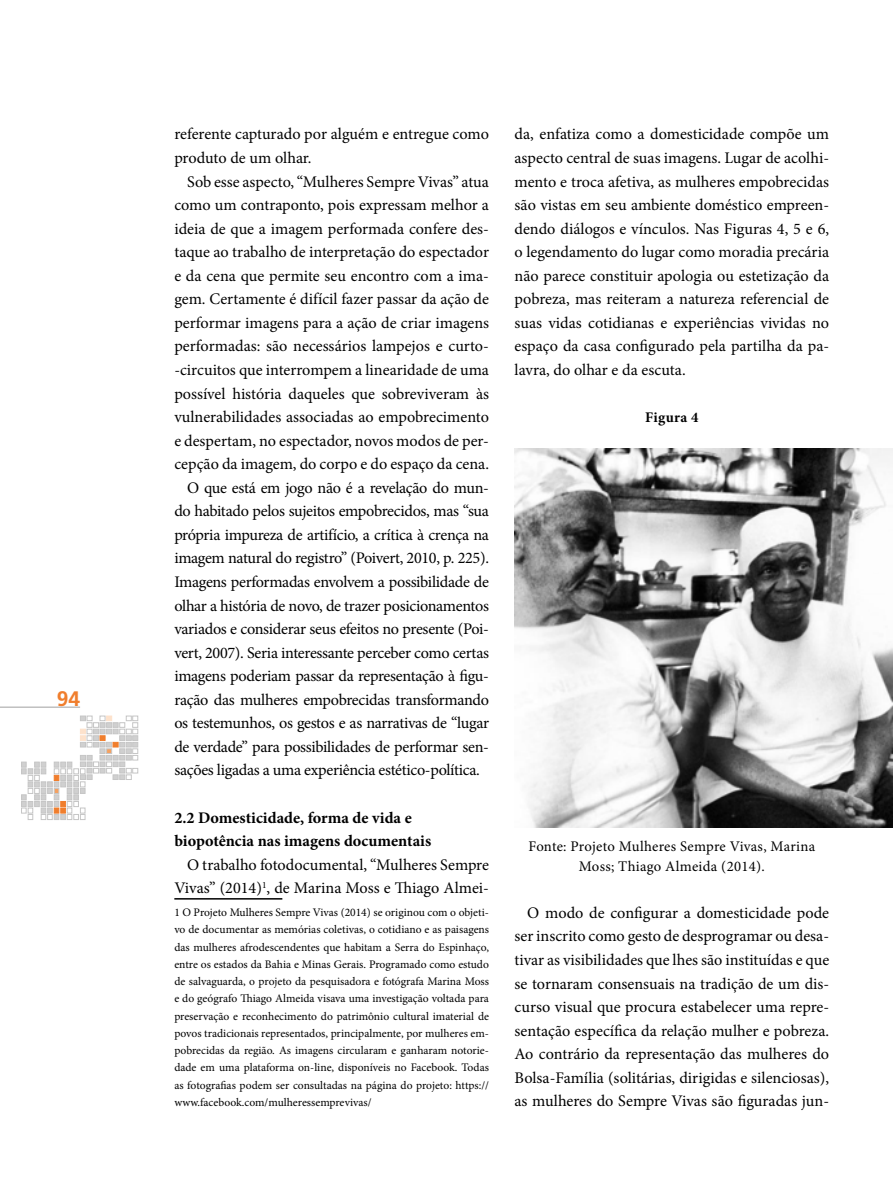
<style>
.page{position:relative;width:893px;height:1191px;background:#fff}
.page>*{position:absolute;margin:0;border:0;box-sizing:border-box;transform-origin:0 0}
.t1{font:700 21px "Frutiger";color:#f07e2d}
.t2{font:16.2px/23.5px "Minion Pro";letter-spacing:-.01em;color:#000;text-align:justify}
.t3{font:700 16.2px/23.5px "Minion Pro";color:#000}
.t4{font:14.7px/19.5px "Minion Pro";letter-spacing:.015em;color:#000;text-align:center}
.t5{font:700 14.7px "Minion Pro";letter-spacing:.02em;color:#000}
.t6{font:11.55px/17.2px "Minion Pro";color:#000;text-align:justify}
</style>
<div class="page">
<svg style="left:21px;top:716px;width:117px;height:103px"></svg>
<hr style="left:0;top:707px;width:80px;height:1px;background:#bcbcbc">
<hr style="left:174px;top:898px;width:108px;height:1px;background:#000">
<img style="left:514px;top:449px;width:379px;height:378px">
<p class="t1" style="left:57px;top:686px;width:25px">94</p>
<p class="t2" style="left:174px;top:122px;width:316px">referente capturado por alguém e entregue como produto de um olhar.</p>
<p class="t2" style="left:187px;top:170px;width:303px">Sob esse aspecto, “Mulheres Sempre Vivas” atua</p>
<p class="t2" style="left:174px;top:193px;width:316px">como um contraponto, pois expressam melhor a</p>
<p class="t2" style="left:174px;top:217px;width:316px">ideia de que a imagem performada confere des-</p>
<p class="t2" style="left:174px;top:240px;width:316px">taque ao trabalho de interpretação do espectador</p>
<p class="t2" style="left:174px;top:264px;width:316px">e da cena que permite seu encontro com a ima-</p>
<p class="t2" style="left:174px;top:287px;width:316px">gem. Certamente é difícil fazer passar da ação de</p>
<p class="t2" style="left:174px;top:311px;width:316px">performar imagens para a ação de criar imagens</p>
<p class="t2" style="left:174px;top:334px;width:316px">performadas: são necessários lampejos e curto-</p>
<p class="t2" style="left:174px;top:358px;width:316px">-circuitos que interrompem a linearidade de uma</p>
<p class="t2" style="left:174px;top:382px;width:316px">possível história daqueles que sobreviveram às</p>
<p class="t2" style="left:174px;top:405px;width:316px">vulnerabilidades associadas ao empobrecimento</p>
<p class="t2" style="left:174px;top:429px;width:316px">e despertam, no espectador, novos modos de per-</p>
<p class="t2" style="left:174px;top:452px;width:316px">cepção da imagem, do corpo e do espaço da cena.</p>
<p class="t2" style="left:187px;top:476px;width:303px">O que está em jogo não é a revelação do mun-</p>
<p class="t2" style="left:174px;top:499px;width:316px">do habitado pelos sujeitos empobrecidos, mas “sua</p>
<p class="t2" style="left:174px;top:523px;width:316px">própria impureza de artifício, a crítica à crença na</p>
<p class="t2" style="left:174px;top:546px;width:316px">imagem natural do registro” (Poivert, 2010, p. 225).</p>
<p class="t2" style="left:174px;top:570px;width:316px">Imagens performadas envolvem a possibilidade de</p>
<p class="t2" style="left:174px;top:593px;width:316px">olhar a história de novo, de trazer posicionamentos</p>
<p class="t2" style="left:174px;top:617px;width:316px">variados e considerar seus efeitos no presente (Poi-</p>
<p class="t2" style="left:174px;top:641px;width:316px">vert, 2007). Seria interessante perceber como certas</p>
<p class="t2" style="left:174px;top:664px;width:316px">imagens poderiam passar da representação à figu-</p>
<p class="t2" style="left:174px;top:688px;width:316px">ração das mulheres empobrecidas transformando</p>
<p class="t2" style="left:174px;top:711px;width:316px">os testemunhos, os gestos e as narrativas de “lugar</p>
<p class="t2" style="left:174px;top:735px;width:316px">de verdade” para possibilidades de performar sen-</p>
<p class="t2" style="left:174px;top:758px;width:307px">sações ligadas a uma experiência estético-política.</p>
<p class="t3" style="left:174px;top:805px;width:258px">2.2 Domesticidade, forma de vida e biopotência nas imagens documentais</p>
<p class="t2" style="left:174px;top:853px;width:316px;text-align:right">O trabalho fotodocumental, “Mulheres Sempre<br>Vivas” (2014)<sup>1</sup>, de Marina Moss e Thiago Almei-</p>
<p class="t6" style="left:174px;top:904px;width:316px">1 O Projeto Mulheres Sempre Vivas (2014) se originou com o objeti&shy;vo de documentar as memórias coletivas, o cotidiano e as paisagens das mulheres afrodescendentes que habitam a Serra do Espinhaço, entre os estados da Bahia e Minas Gerais. Programado como estudo de salvaguarda, o projeto da pesquisadora e fotógrafa Marina Moss e do geógrafo Thiago Almeida visava uma investigação voltada para preservação e reconhecimento do patrimônio cultural imaterial de povos tradicionais representados, principalmente, por mulheres em&shy;pobrecidas da região. As imagens circularam e ganharam notorie&shy;dade em uma plataforma on-line, disponíveis no Facebook. Todas as fotografias podem ser consultadas na página do projeto: https:// www.facebook.com/mulheressemprevivas/</p>
<p class="t2" style="left:514px;top:122px;width:316px">da, enfatiza como a domesticidade compõe um aspecto central de suas imagens. Lugar de acolhi&shy;mento e troca afetiva, as mulheres empobrecidas são vistas em seu ambiente doméstico empreen&shy;dendo diálogos e vínculos. Nas Figuras 4, 5 e 6, o legendamento do lugar como moradia precária não parece constituir apologia ou estetização da pobreza, mas reiteram a natureza referencial de suas vidas cotidianas e experiências vividas no espaço da casa configurado pela partilha da pa&shy;lavra, do olhar e da escuta.</p>
<p class="t5" style="left:645px;top:407px;width:55px">Figura 4</p>
<p class="t4" style="left:529px;top:837px;width:288px">Fonte: Projeto Mulheres Sempre Vivas, Marina<br>Moss; Thiago Almeida (2014).</p>
<p class="t2" style="left:514px;top:901px;width:316px;text-indent:13px">O modo de configurar a domesticidade pode ser inscrito como gesto de desprogramar ou desa&shy;tivar as visibilidades que lhes são instituídas e que se tornaram consensuais na tradição de um dis&shy;curso visual que procura estabelecer uma repre&shy;sentação específica da relação mulher e pobreza.<br>Ao contrário da representação das mulheres do Bolsa-Família (solitárias, dirigidas e silenciosas), as mulheres do Sempre Vivas são figuradas jun-</p>
</div>
